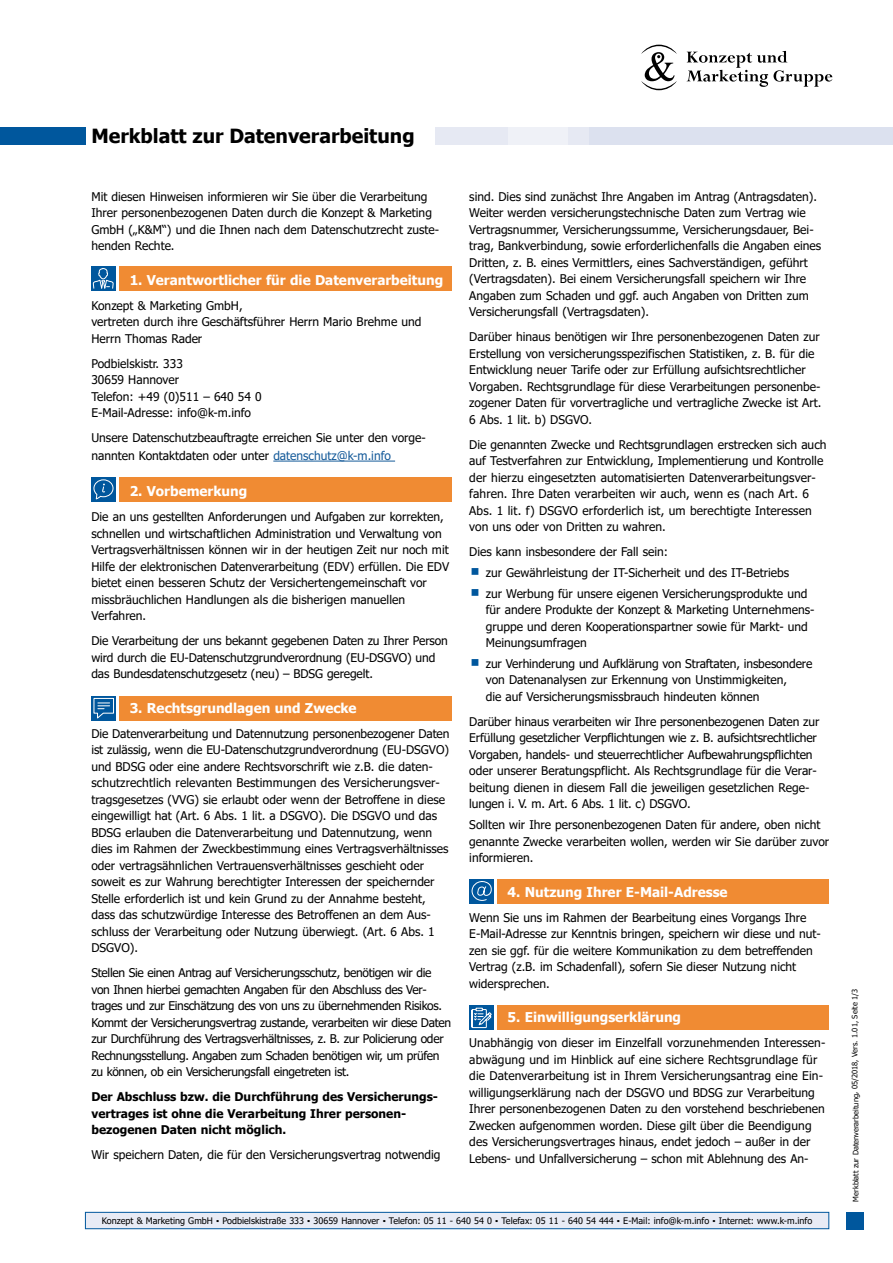
<style>
.page{position:relative;width:893px;height:1263px;background:#fff}
.page>*{position:absolute;margin:0;border:0;box-sizing:border-box;transform-origin:0 0}
.t1{font:700 19.5px "Tahoma";color:#000}
.t2{font:700 13.5px "Tahoma";color:#fff}
.t3{font:12px/16.5px "Tahoma";color:#000}
.t4{font:12px/16.5px "Tahoma";letter-spacing:-.025em;color:#000}
.t5{font:700 12px/16.5px "Tahoma";color:#000}
.t6{font:9px "Tahoma";color:#000}
.t7{font:7.5px "Tahoma";color:#000}
.s1{color:#165b9a}
</style>
<div class="page">
<div style="left:497px;top:1006px;width:332px;height:24px;background:#f08b33"></div>
<svg style="left:469px;top:1006px;width:25px;height:24px"></svg>
<div style="left:497px;top:879px;width:332px;height:24px;background:#f08b33"></div>
<div style="left:469px;top:879px;width:25px;height:24px;background:#00579d"></div>
<svg style="left:471px;top:1008px;width:21px;height:20px"></svg>
<svg style="left:471px;top:881px;width:21px;height:20px"></svg>
<div style="left:119px;top:266px;width:332px;height:24px;background:#f08b33"></div>
<div style="left:119px;top:478px;width:332px;height:24px;background:#f08b33"></div>
<div style="left:119px;top:696px;width:332px;height:24px;background:#f08b33"></div>
<hr style="left:273px;top:461px;width:122px;height:1px;background:#165b9a">
<div style="left:85px;top:1212px;width:744px;height:17px;background:#e8ebf5"></div>
<div style="left:85px;top:1212px;width:744px;height:17px;border:1px solid #00579d"></div>
<div style="left:0;top:128px;width:85px;height:17px;background:#00579d"></div>
<div style="left:435px;top:128px;width:458px;height:17px;background:#dce1ef"></div>
<div style="left:427px;top:125px;width:161px;height:33px;background:linear-gradient(to right,#f2f3f9,#f3f5f9)"></div>
<svg style="left:641px;top:45px;width:36px;height:45px"></svg>
<svg style="left:687px;top:51px;width:145px;height:36px"></svg>
<div style="left:846px;top:1212px;width:17px;height:17px;background:#00579d"></div>
<div style="left:91px;top:478px;width:25px;height:24px;background:#00579d"></div>
<div style="left:91px;top:266px;width:25px;height:24px;background:#00579d"></div>
<div style="left:91px;top:696px;width:25px;height:24px;background:#075b9f"></div>
<svg style="left:93px;top:268px;width:21px;height:23px"></svg>
<svg style="left:93px;top:479px;width:21px;height:21px"></svg>
<svg style="left:93px;top:698px;width:21px;height:21px"></svg>
<h1 class="t1" style="left:91px;top:123px;width:325px">Merkblatt zur Datenverarbeitung</h1>
<p class="t3" style="left:91px;top:189px;width:349px">Mit diesen Hinweisen informieren wir Sie über die Verarbeitung Ihrer personenbezogenen Daten durch die Konzept &amp; Marketing GmbH („K&amp;M“) und die Ihnen nach dem Datenschutzrecht zuste&shy;henden Rechte.</p>
<p class="t2" style="left:130px;top:270px;width:315px">1. Verantwortlicher für die Datenverarbeitung</p>
<p class="t3" style="left:91px;top:298px;width:332px">Konzept &amp; Marketing GmbH,<br>vertreten durch ihre Geschäftsführer Herrn Mario Brehme und<br>Herrn Thomas Rader</p>
<p class="t3" style="left:91px;top:356px;width:172px">Podbielskistr. 333<br>30659 Hannover<br>Telefon: +49 (0)511 – 640 54 0<br>E-Mail-Adresse: info@k-m.info</p>
<p class="t3" style="left:91px;top:429px;width:336px;line-height:18px">Unsere Datenschutzbeauftragte erreichen Sie unter den vorge&shy;nannten Kontaktdaten oder unter <span class="s1">datenschutz@k-m.info</span></p>
<p class="t2" style="left:130px;top:482px;width:119px">2. Vorbemerkung</p>
<p class="t3" style="left:91px;top:509px;width:359px">Die an uns gestellten Anforderungen und Aufgaben zur korrekten, schnellen und wirtschaftlichen Administration und Verwaltung von Vertragsverhältnissen können wir in der heutigen Zeit nur noch mit Hilfe der elektronischen Datenverarbeitung (EDV) erfüllen. Die EDV bietet einen besseren Schutz der Versichertengemeinschaft vor missbräuchlichen Handlungen als die bisherigen manuellen Verfahren.</p>
<p class="t3" style="left:91px;top:633px;width:358px">Die Verarbeitung der uns bekannt gegebenen Daten zu Ihrer Person wird durch die EU-Datenschutzgrundverordnung (EU-DSGVO) und das Bundesdatenschutzgesetz (neu) – BDSG geregelt.</p>
<p class="t2" style="left:130px;top:698px;width:228px">3. Rechtsgrundlagen und Zwecke</p>
<p class="t3" style="left:91px;top:726px;width:360px">Die Datenverarbeitung und Datennutzung personenbezogener Daten ist zulässig, wenn die EU-Datenschutzgrundverordnung (EU-DSGVO) und BDSG oder eine andere Rechtsvorschrift wie z.B. die daten&shy;schutzrechtlich relevanten Bestimmungen des Versicherungsver&shy;tragsgesetzes (VVG) sie erlaubt oder wenn der Betroffene in diese eingewilligt hat (Art. 6 Abs. 1 lit. a DSGVO). Die DSGVO und das BDSG erlauben die Datenverarbeitung und Datennutzung, wenn dies im Rahmen der Zweckbestimmung eines Vertragsverhältnisses oder vertragsähnlichen Vertrauensverhältnisses geschieht oder soweit es zur Wahrung berechtigter Interessen der speichernder Stelle erforderlich ist und kein Grund zu der Annahme besteht, dass das schutzwürdige Interesse des Betroffenen an dem Aus&shy;schluss der Verarbeitung oder Nutzung überwiegt. (Art. 6 Abs. 1<br>DSGVO).</p>
<p class="t4" style="left:91px;top:965px;width:361px">Stellen Sie einen Antrag auf Versicherungsschutz, benötigen wir die von Ihnen hierbei gemachten Angaben für den Abschluss des Ver&shy;trages und zur Einschätzung des von uns zu übernehmenden Risikos.<br>Kommt der Versicherungsvertrag zustande, verarbeiten wir diese Daten zur Durchführung des Vertragsverhältnisses, z. B. zur Policierung oder Rechnungsstellung. Angaben zum Schaden benötigen wir, um prüfen zu können, ob ein Versicherungsfall eingetreten ist.</p>
<p class="t5" style="left:91px;top:1089px;width:348px">Der Abschluss bzw. die Durchführung des Versicherungs&shy;vertrages ist ohne die Verarbeitung Ihrer personen&shy;bezogenen Daten nicht möglich.</p>
<p class="t3" style="left:91px;top:1147px;width:350px">Wir speichern Daten, die für den Versicherungsvertrag notwendig</p>
<p class="t3" style="left:469px;top:189px;width:353px">sind. Dies sind zunächst Ihre Angaben im Antrag (Antragsdaten).<br>Weiter werden versicherungstechnische Daten zum Vertrag wie Vertragsnummer, Versicherungssumme, Versicherungsdauer, Bei&shy;trag, Bankverbindung, sowie erforderlichenfalls die Angaben eines Dritten, z. B. eines Vermittlers, eines Sachverständigen, geführt (Vertragsdaten). Bei einem Versicherungsfall speichern wir Ihre Angaben zum Schaden und ggf. auch Angaben von Dritten zum Versicherungsfall (Vertragsdaten).</p>
<p class="t3" style="left:469px;top:329px;width:354px">Darüber hinaus benötigen wir Ihre personenbezogenen Daten zur Erstellung von versicherungsspezifischen Statistiken, z. B. für die Entwicklung neuer Tarife oder zur Erfüllung aufsichtsrechtlicher Vorgaben. Rechtsgrundlage für diese Verarbeitungen personenbe&shy;zogener Daten für vorvertragliche und vertragliche Zwecke ist Art.<br>6 Abs. 1 lit. b) DSGVO.</p>
<p class="t3" style="left:469px;top:437px;width:359px">Die genannten Zwecke und Rechtsgrundlagen erstrecken sich auch auf Testverfahren zur Entwicklung, Implementierung und Kontrolle der hierzu eingesetzten automatisierten Datenverarbeitungsver&shy;fahren. Ihre Daten verarbeiten wir auch, wenn es (nach Art. 6<br>Abs. 1 lit. f) DSGVO erforderlich ist, um berechtigte Interessen von uns oder von Dritten zu wahren.</p>
<p class="t3" style="left:486px;top:542px;width:323px;line-height:20.7px;text-indent:-16px">Dies kann insbesondere der Fall sein:<br>zur Gewährleistung der IT-Sicherheit und des IT-Betriebs zur Werbung für unsere eigenen Versicherungsprodukte und</p>
<p class="t3" style="left:486px;top:602px;width:330px">für andere Produkte der Konzept &amp; Marketing Unternehmens&shy;gruppe und deren Kooperationspartner sowie für Markt- und<br>Meinungsumfragen</p>
<p class="t3" style="left:486px;top:656px;width:328px">zur Verhinderung und Aufklärung von Straftaten, insbesondere von Datenanalysen zur Erkennung von Unstimmigkeiten,<br>die auf Versicherungsmissbrauch hindeuten können</p>
<p class="t3" style="left:469px;top:714px;width:352px">Darüber hinaus verarbeiten wir Ihre personenbezogenen Daten zur Erfüllung gesetzlicher Verpflichtungen wie z. B. aufsichtsrechtlicher Vorgaben, handels- und steuerrechtlicher Aufbewahrungspflichten oder unserer Beratungspflicht. Als Rechtsgrundlage für die Verar&shy;beitung dienen in diesem Fall die jeweiligen gesetzlichen Rege&shy;lungen i. V. m. Art. 6 Abs. 1 lit. c) DSGVO.</p>
<p class="t3" style="left:469px;top:817px;width:361px">Sollten wir Ihre personenbezogenen Daten für andere, oben nicht genannte Zwecke verarbeiten wollen, werden wir Sie darüber zuvor informieren.</p>
<p class="t2" style="left:508px;top:882px;width:222px">4. Nutzung Ihrer E-Mail-Adresse</p>
<p class="t3" style="left:469px;top:910px;width:353px">Wenn Sie uns im Rahmen der Bearbeitung eines Vorgangs Ihre E-Mail-Adresse zur Kenntnis bringen, speichern wir diese und nut&shy;zen sie ggf. für die weitere Kommunikation zu dem betreffenden Vertrag (z.B. im Schadenfall), sofern Sie dieser Nutzung nicht widersprechen.</p>
<p class="t2" style="left:508px;top:1008px;width:175px">5. Einwilligungserklärung</p>
<p class="t3" style="left:469px;top:1035px;width:358px">Unabhängig von dieser im Einzelfall vorzunehmenden Interessen&shy;abwägung und im Hinblick auf eine sichere Rechtsgrundlage für die Datenverarbeitung ist in Ihrem Versicherungsantrag eine Ein&shy;willigungserklärung nach der DSGVO und BDSG zur Verarbeitung Ihrer personenbezogenen Daten zu den vorstehend beschriebenen Zwecken aufgenommen worden. Diese gilt über die Beendigung des Versicherungsvertrages hinaus, endet jedoch – außer in der Lebens- und Unfallversicherung – schon mit Ablehnung des An-</p>
<p class="t6" style="left:102px;top:1215px;width:712px">Konzept &amp; Marketing GmbH ▪ Podbielskistraße 333 ▪ 30659 Hannover ▪ Telefon: 05 11 - 640 54 0 ▪ Telefax: 05 11 - 640 54 444 ▪ E-Mail: info@k-m.info ▪ Internet: www.k-m.info</p>
<p class="t7" style="left:850px;top:1201px;width:215px;rotate:-90deg">Merkblatt zur Datenverarbeitung, 05/2018, Vers. 1.01, Seite 1/3</p>
</div>
